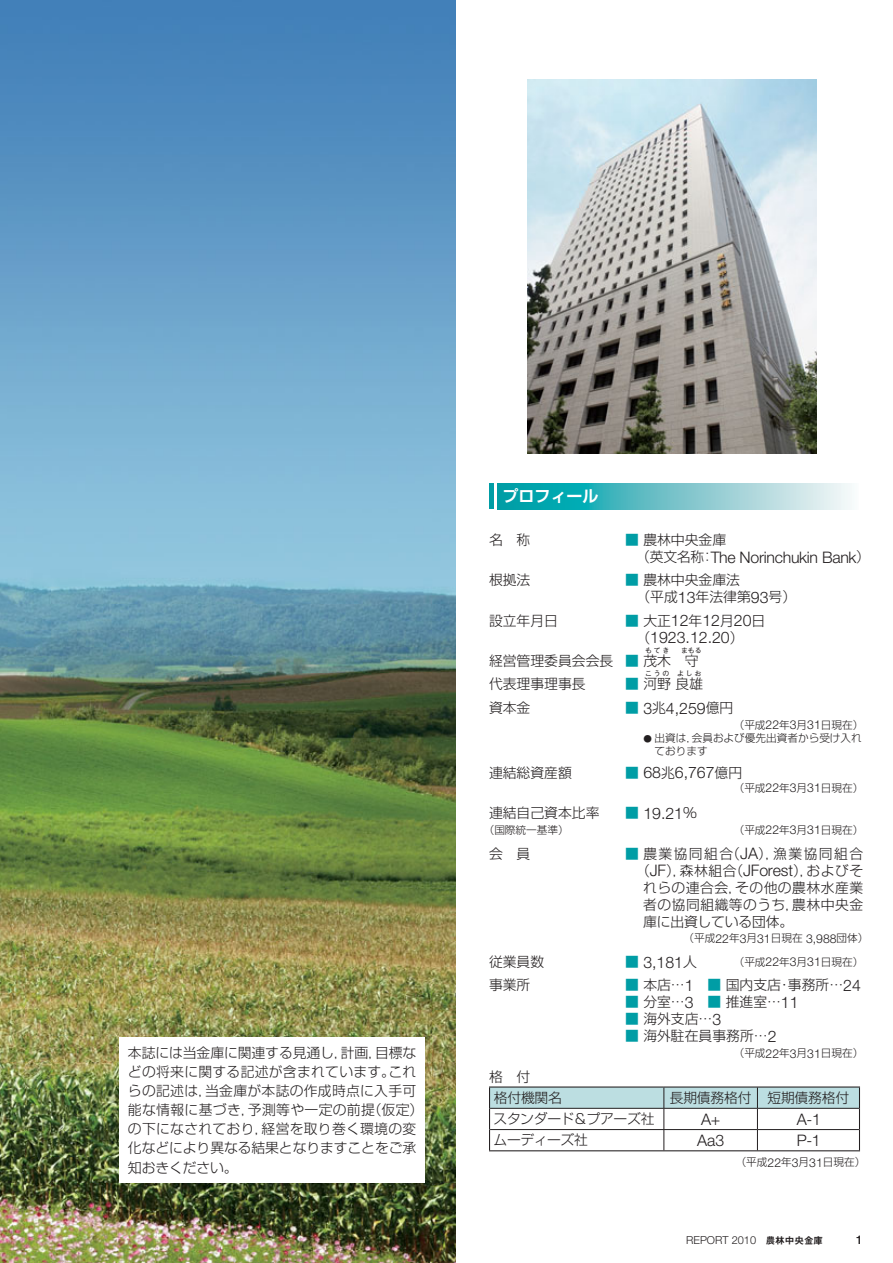
<style>
.page{position:relative;width:893px;height:1263px;background:#fff}
.page>*{position:absolute;margin:0;border:0;box-sizing:border-box;transform-origin:0 0}
.t1{font:300 15.9px/17px "Helvetica Neue";letter-spacing:-.005em;color:#231f20}
.t2{font:15.9px "Shin Go Pr 6 N De Bold 90 pv RKSJ H";color:#fff}
.t3{font:13.8px/17px "Shin Go Pr 6 N Light 90 pv RKSJ H";color:#231f20}
.t4{font:13.8px/19.2px "Shin Go Pr 6 N Light 90 pv RKSJ H";letter-spacing:.02em;color:#231f20}
.t5{font:13.8px "Shin Go Pr 6 N Light 90 pv RKSJ H";letter-spacing:.035em;color:#231f20}
.t6{font:13.8px "Shin Go Pr 6 N Light 90 pv RKSJ H";letter-spacing:.04em;color:#231f20}
.t7{font:13.8px "Shin Go Pr 6 N Light 90 pv RKSJ H";letter-spacing:.1em;color:#231f20}
.t8{font:13.8px "Shin Go Pr 6 N Light 90 pv RKSJ H";letter-spacing:-.03em;color:#231f20}
.t9{font:13.8px "Shin Go Pr 6 N Light 90 pv RKSJ H";letter-spacing:-.025em;color:#231f20}
.t10{font:11.7px "Helvetica Neue";color:#231f20}
.t11{font:300 10.95px "Helvetica Neue";color:#231f20}
.t12{font:10.65px/12.3px "Shin Go Pr 6 N Light 90 pv RKSJ H";color:#231f20}
.t13{font:6.9px "Shin Go Pr 6 N Light 90 pv RKSJ H";letter-spacing:.25em;color:#231f20}
.s1{color:#009da5}
.s2{font-family:"Shin Go Pr 6 N Light 90 pv RKSJ H";font-weight:400;font-size:13.8px}
.s3{font-family:"Helvetica Neue";font-weight:300;font-size:15.9px}
.s4{font-family:"Shin Go Pr 6 N Light 90 pv RKSJ H";font-weight:400;font-size:13.8px;color:#009da5}
.s5{font-family:"Helvetica Neue";font-weight:300;font-size:12.15px}
.s6{font-size:8.55px}
.s7{font-family:"Midashi Go Pr 6 N MB31 90 pv RKSJ H";font-weight:400;font-size:9.6px}
</style>
<div class="page">
<img style="left:0;top:0;width:455px;height:1263px">
<img style="left:527px;top:80px;width:289px;height:374px">
<svg style="left:497px;top:484px;width:354px;height:25px;background:#6dc4ca"></svg>
<hr style="left:489px;top:484px;width:4px;height:25px;background:#009da5">
<hr style="left:489px;top:1086px;width:175px;height:1px;background:#231f20">
<hr style="left:664px;top:1086px;width:196px;height:1px;background:#231f20">
<hr style="left:489px;top:1150px;width:371px;height:1px;background:#231f20">
<svg style="left:489px;top:1087px;width:371px;height:63px"></svg>
<div style="left:119px;top:1037px;width:306px;height:146px;background:#fff"></div>
<p class="t4" style="left:128px;top:1045px;width:297px">本誌には当金庫に関連する見通し，計画，目標などの将来に関する記述が含まれています。これらの記述は，当金庫が本誌の作成時点に入手可能な情報に基づき，予測等や一定の前提（仮定）の下になされており，経営を取り巻く環境の変化などにより異なる結果となりますことをご承知おきください。</p>
<p class="t2" style="left:503px;top:490px;width:97px">プロフィール</p>
<p class="t3" style="left:489px;top:533px;width:43px">名　称</p>
<p class="t3" style="left:625px;top:533px;width:103px"><span class="s1">■</span> 農林中央金庫</p>
<p class="t1" style="left:636px;top:550px;width:235px"><span class="s2">（英文名称：</span>The Norinchukin Bank<span class="s2">）</span></p>
<p class="t3" style="left:489px;top:573px;width:43px">根拠法</p>
<p class="t3" style="left:636px;top:573px;width:161px;text-indent:-11px"><span class="s1">■</span> 農林中央金庫法<br>（平成<span class="s3">13</span>年法律第<span class="s3">93</span>号）</p>
<p class="t3" style="left:489px;top:614px;width:71px">設立年月日</p>
<p class="t1" style="left:636px;top:614px;width:131px;text-indent:-11px"><span class="s4">■</span> <span class="s2">大正</span>12<span class="s2">年</span>12<span class="s2">月</span>20<span class="s2">日（</span>1923.12.20<span class="s2">）</span></p>
<p class="t3" style="left:489px;top:654px;width:211px">経営管理委員会会長 <span class="s1">■</span> 茂木　守</p>
<p class="t13" style="left:645px;top:648px;width:26px">もてき</p>
<p class="t13" style="left:681px;top:648px;width:22px">まもる</p>
<p class="t13" style="left:645px;top:671px;width:26px">こうの</p>
<p class="t13" style="left:677px;top:671px;width:26px">よしお</p>
<p class="t3" style="left:489px;top:678px;width:98px">代表理事理事長</p>
<p class="t3" style="left:625px;top:678px;width:80px"><span class="s1">■</span> 河野 良雄</p>
<p class="t3" style="left:489px;top:701px;width:43px">資本金</p>
<p class="t1" style="left:625px;top:701px;width:110px"><span class="s4">■</span> 3<span class="s2">兆</span>4,259<span class="s2">億円</span></p>
<p class="t12" style="left:734px;top:720px;width:131px">（平成<span class="s5">22</span>年<span class="s5">3</span>月<span class="s5">31</span>日現在）</p>
<p class="t12" style="left:654px;top:734px;width:209px;text-indent:-11px"><span class="s6">●</span> 出資は，会員および優先出資者から受け入れております</p>
<p class="t3" style="left:489px;top:766px;width:84px">連結総資産額</p>
<p class="t1" style="left:625px;top:766px;width:119px"><span class="s4">■</span> 68<span class="s2">兆</span>6,767<span class="s2">億円</span></p>
<p class="t12" style="left:734px;top:783px;width:131px">（平成<span class="s5">22</span>年<span class="s5">3</span>月<span class="s5">31</span>日現在）</p>
<p class="t3" style="left:489px;top:806px;width:112px">連結自己資本比率</p>
<p class="t1" style="left:625px;top:806px;width:73px"><span class="s4">■</span> 19.21<span class="s2">％</span></p>
<p class="t12" style="left:484px;top:825px;width:87px">（国際統一基準）</p>
<p class="t12" style="left:734px;top:825px;width:131px">（平成<span class="s5">22</span>年<span class="s5">3</span>月<span class="s5">31</span>日現在）</p>
<p class="t3" style="left:489px;top:847px;width:43px">会　員</p>
<p class="t7" style="left:625px;top:848px;width:240px"><span class="s1">■</span> 農業協同組合（<span class="s3">JA</span>），漁業協同組合</p>
<p class="t6" style="left:636px;top:865px;width:229px">（<span class="s3">JF</span>），森林組合（<span class="s3">JForest</span>），およびそ</p>
<p class="t5" style="left:643px;top:882px;width:222px">れらの連合会，その他の農林水産業</p>
<p class="t5" style="left:643px;top:899px;width:221px">者の協同組織等のうち，農林中央金</p>
<p class="t3" style="left:643px;top:915px;width:151px">庫に出資している団体。</p>
<p class="t12" style="left:684px;top:934px;width:186px">（平成<span class="s5">22</span>年<span class="s5">3</span>月<span class="s5">31</span>日現在 <span class="s5">3,988</span>団体）</p>
<p class="t3" style="left:489px;top:955px;width:57px">従業員数</p>
<p class="t1" style="left:625px;top:955px;width:73px"><span class="s4">■</span> 3,181<span class="s2">人</span></p>
<p class="t12" style="left:734px;top:957px;width:131px">（平成<span class="s5">22</span>年<span class="s5">3</span>月<span class="s5">31</span>日現在）</p>
<p class="t3" style="left:489px;top:978px;width:43px">事業所</p>
<p class="t3" style="left:625px;top:978px;width:237px"><span class="s1">■</span> 本店…<span class="s3">1</span> <span class="s1">■</span> 国内支店・事務所…<span class="s3">24</span></p>
<p class="t3" style="left:625px;top:995px;width:175px"><span class="s1">■</span> 分室…<span class="s3">3</span> <span class="s1">■</span> 推進室…<span class="s3">11</span></p>
<p class="t3" style="left:625px;top:1012px;width:98px"><span class="s1">■</span> 海外支店…<span class="s3">3</span></p>
<p class="t3" style="left:625px;top:1029px;width:153px"><span class="s1">■</span> 海外駐在員事務所…<span class="s3">2</span></p>
<p class="t12" style="left:734px;top:1048px;width:131px">（平成<span class="s5">22</span>年<span class="s5">3</span>月<span class="s5">31</span>日現在）</p>
<p class="t3" style="left:489px;top:1070px;width:43px">格　付</p>
<p class="t3" style="left:494px;top:1091px;width:70px">格付機関名</p>
<p class="t3" style="left:670px;top:1091px;width:181px">長期債務格付 短期債務格付</p>
<p class="t8" style="left:494px;top:1114px;width:162px">スタンダード＆プアーズ社</p>
<p class="t1" style="left:701px;top:1112px;width:21px">A+</p>
<p class="t1" style="left:797px;top:1112px;width:26px">A-1</p>
<p class="t9" style="left:494px;top:1135px;width:96px">ムーディーズ社</p>
<p class="t1" style="left:697px;top:1133px;width:28px">Aa3</p>
<p class="t1" style="left:797px;top:1133px;width:25px">P-1</p>
<p class="t12" style="left:736px;top:1157px;width:131px">（平成<span class="s5">22</span>年<span class="s5">3</span>月<span class="s5">31</span>日現在）</p>
<p class="t11" style="left:686px;top:1236px;width:138px">REPORT 2010 <span class="s7">農林中央金庫</span></p>
<p class="t10" style="left:856px;top:1236px;width:8px">1</p>
</div>
